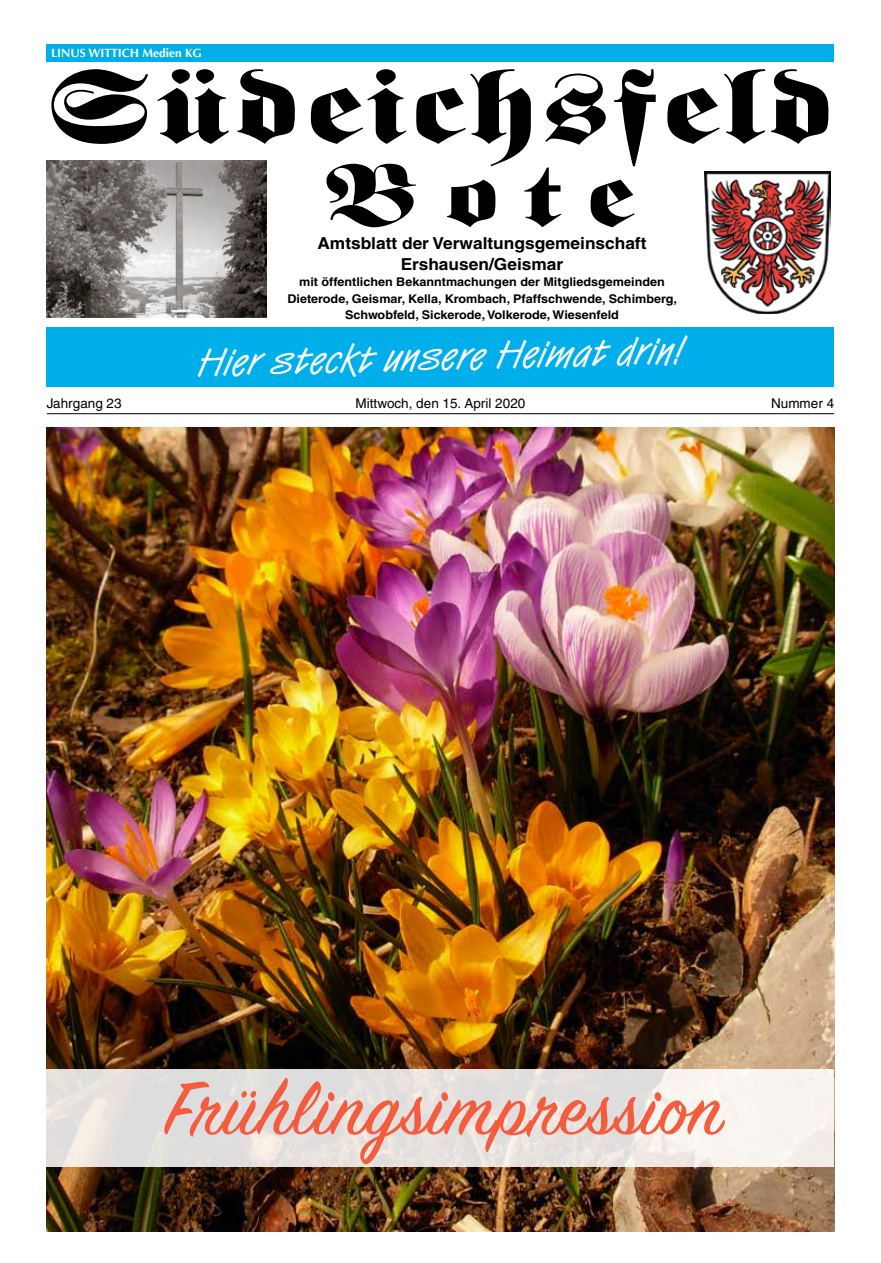
<style>
.page{position:relative;width:881px;height:1263px;background:#fff}
.page>*{position:absolute;margin:0;border:0;box-sizing:border-box;transform-origin:0 0}
.t1{font:102.3px "Fette Fraktur LT";letter-spacing:.025em;color:#000;scale:1.33 1}
.t2{font:87px "Fette Fraktur LT";color:#000;scale:1.32 1}
.t3{font:84px "Sign Painter House Script";letter-spacing:.015em;color:#f35c3f}
.t4{font:40.5px "Van Dijk Plain";color:#fff}
.t5{font:700 16.5px/21.1px "Helvetica LT";color:#000;text-align:center;scale:1.05 1}
.t6{font:13.5px "Helvetica LT";color:#000}
.t7{font:700 12px/16.2px "Helvetica LT";color:#000;text-align:center;scale:1.05 1}
.t8{font:700 12px "Optima LT";color:#fff}
</style>
<div class="page">
<hr style="left:47px;top:413px;width:786px;height:1px;background:#000">
<div style="left:47px;top:327px;width:786px;height:60px;background:#00afea"></div>
<div style="left:47px;top:45px;width:786px;height:17px;background:#00afea"></div>
<img style="left:47px;top:161px;width:219px;height:156px">
<img style="left:704px;top:171px;width:126px;height:142px">
<img style="left:47px;top:427px;width:786px;height:804px">
<svg style="left:47px;top:1069px;width:786px;height:98px;background:#e8e4e2"></svg>
<p class="t8" style="left:51px;top:45px;width:152px">LINUS WITTICH Medien KG</p>
<h1 class="t1" style="left:47px;top:49px;width:593px">Südeichsfeld</h1>
<h2 class="t2" style="left:325px;top:146px;width:236px">Bote</h2>
<h3 class="t5" style="left:317px;top:232px;width:315px">Amtsblatt der Verwaltungsgemeinschaft<br>Ershausen/Geismar</h3>
<p class="t7" style="left:287px;top:274px;width:372px">mit öffentlichen Bekanntmachungen der Mitgliedsgemeinden<br>Dieterode, Geismar, Kella, Krombach, Pfaffschwende, Schimberg,<br>Schwobfeld, Sickerode, Volkerode, Wiesenfeld</p>
<h3 class="t4" style="left:196px;top:340px;width:488px;rotate:-2deg">Hier steckt unsere Heimat drin!</h3>
<p class="t6" style="left:47px;top:395px;width:76px">Jahrgang 23</p>
<p class="t6" style="left:355px;top:395px;width:171px">Mittwoch, den 15. April 2020</p>
<p class="t6" style="left:770px;top:395px;width:65px">Nummer 4</p>
<h3 class="t3" style="left:166px;top:1057px;width:561px">Frühlingsimpression</h3>
</div>
